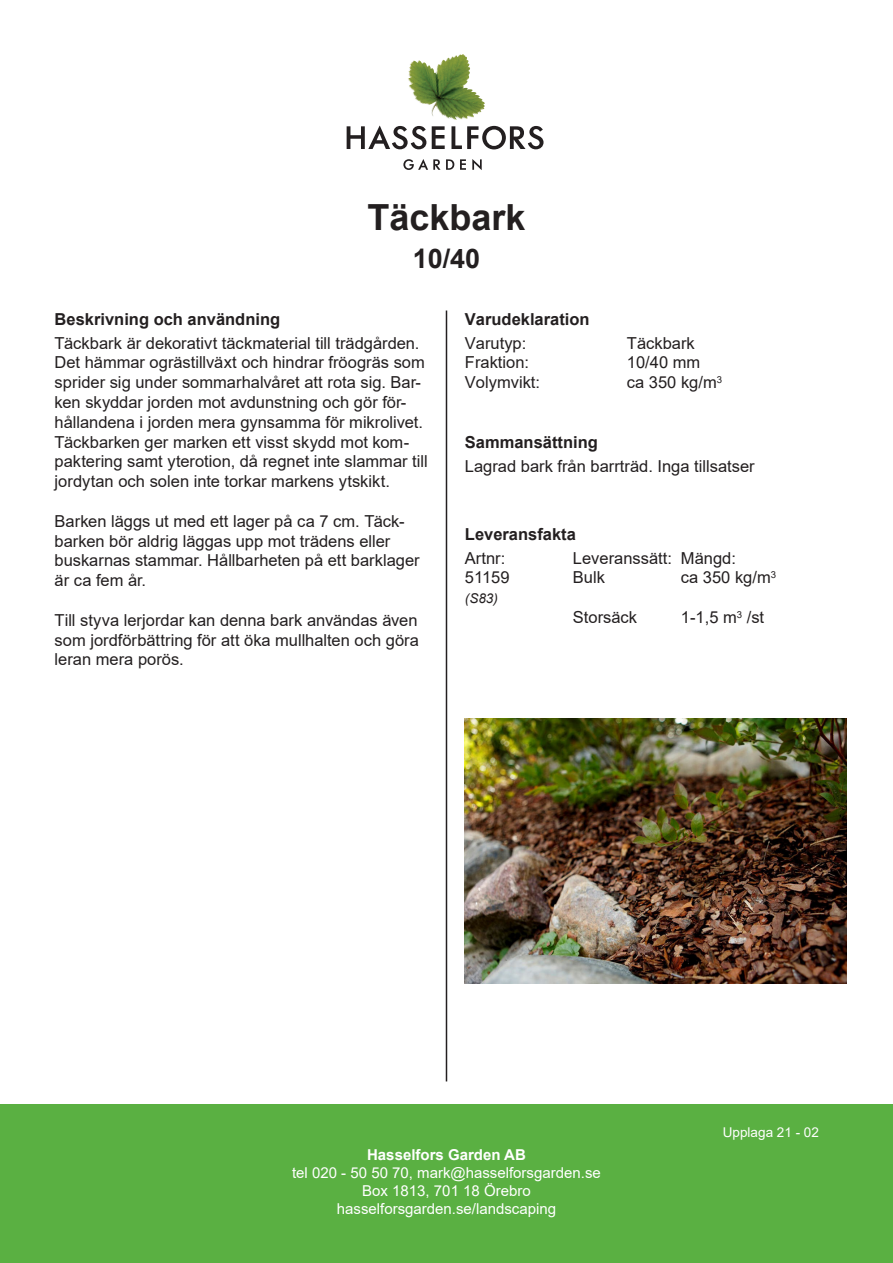
<style>
.page{position:relative;width:893px;height:1263px;background:#fff}
.page>*{position:absolute;margin:0;border:0;box-sizing:border-box;transform-origin:0 0}
.t1{font:700 36px "Arial";color:#231f20}
.t2{font:700 27px "Arial";color:#231f20}
.t3{font:16.5px/19.8px "Arial";color:#231f20}
.t4{font:700 16.5px "Arial";color:#231f20}
.t5{font:15px "Arial";color:#fff}
.t6{font:700 15px "Arial";color:#fff}
.t7{font:13.5px "Arial";color:#fff}
.t8{font:italic 13.5px "Arial";color:#231f20}
</style>
<div class="page">
<div style="left:0;top:1104px;width:893px;height:159px;background:#5ab042"></div>
<svg style="left:403px;top:159px;width:37px;height:11px"></svg>
<svg style="left:446px;top:159px;width:8px;height:11px"></svg>
<svg style="left:460px;top:159px;width:6px;height:11px"></svg>
<svg style="left:472px;top:159px;width:10px;height:11px"></svg>
<svg style="left:347px;top:126px;width:79px;height:23px"></svg>
<svg style="left:432px;top:126px;width:13px;height:23px"></svg>
<svg style="left:451px;top:126px;width:92px;height:23px"></svg>
<img style="left:412px;top:54px;width:51px;height:21px">
<hr style="left:446px;top:310px;width:1px;height:771px;background:#231f20">
<img style="left:465px;top:719px;width:381px;height:264px">
<p class="t1" style="left:367px;top:192px;width:160px">Täckbark</p>
<p class="t2" style="left:413px;top:239px;width:69px">10/40</p>
<p class="t4" style="left:55px;top:307px;width:227px">Beskrivning och användning</p>
<p class="t3" style="left:55px;top:333px;width:375px">Täckbark är dekorativt täckmaterial till trädgården.<br>Det hämmar ogrästillväxt och hindrar fröogräs som sprider sig under sommarhalvåret att rota sig. Bar&shy;ken skyddar jorden mot avdunstning och gör för&shy;hållandena i jorden mera gynsamma för mikrolivet.<br>Täckbarken ger marken ett visst skydd mot kom&shy;paktering samt yterotion, då regnet inte slammar till jordytan och solen inte torkar markens ytskikt.</p>
<p class="t3" style="left:55px;top:511px;width:367px">Barken läggs ut med ett lager på ca 7 cm. Täck&shy;barken bör aldrig läggas upp mot trädens eller buskarnas stammar. Hållbarheten på ett barklager är ca fem år.</p>
<p class="t3" style="left:55px;top:610px;width:366px;text-align:justify">Till styva lerjordar kan denna bark användas även som jordförbättring för att öka mullhalten och göra leran mera porös.</p>
<p class="t4" style="left:465px;top:307px;width:126px">Varudeklaration</p>
<p class="t3" style="left:465px;top:333px;width:63px">Varutyp:</p>
<p class="t3" style="left:627px;top:333px;width:69px">Täckbark</p>
<p class="t3" style="left:465px;top:353px;width:66px">Fraktion:</p>
<p class="t3" style="left:627px;top:353px;width:75px">10/40 mm</p>
<p class="t3" style="left:465px;top:372px;width:77px">Volymvikt:</p>
<p class="t3" style="left:627px;top:372px;width:97px">ca 350 kg/m<sup>3</sup></p>
<p class="t4" style="left:465px;top:430px;width:134px">Sammansättning</p>
<p class="t3" style="left:465px;top:456px;width:291px">Lagrad bark från barrträd. Inga tillsatser</p>
<p class="t4" style="left:465px;top:522px;width:112px">Leveransfakta</p>
<p class="t3" style="left:465px;top:548px;width:42px">Artnr:</p>
<p class="t3" style="left:573px;top:548px;width:165px">Leveranssätt: Mängd:</p>
<p class="t3" style="left:465px;top:568px;width:46px">51159</p>
<p class="t3" style="left:573px;top:568px;width:34px">Bulk</p>
<p class="t3" style="left:681px;top:568px;width:97px">ca 350 kg/m<sup>3</sup></p>
<p class="t8" style="left:465px;top:590px;width:35px">(S83)</p>
<p class="t3" style="left:573px;top:607px;width:66px">Storsäck</p>
<p class="t3" style="left:681px;top:607px;width:85px">1-1,5 m<sup>3</sup> /st</p>
<p class="t7" style="left:723px;top:1123px;width:98px">Upplaga 21 - 02</p>
<p class="t6" style="left:367px;top:1144px;width:160px">Hasselfors Garden AB</p>
<p class="t5" style="left:292px;top:1163px;width:310px">tel 020 - 50 50 70, mark@hasselforsgarden.se</p>
<p class="t5" style="left:362px;top:1181px;width:170px">Box 1813, 701 18 Örebro</p>
<p class="t5" style="left:337px;top:1199px;width:221px">hasselforsgarden.se/landscaping</p>
</div>
